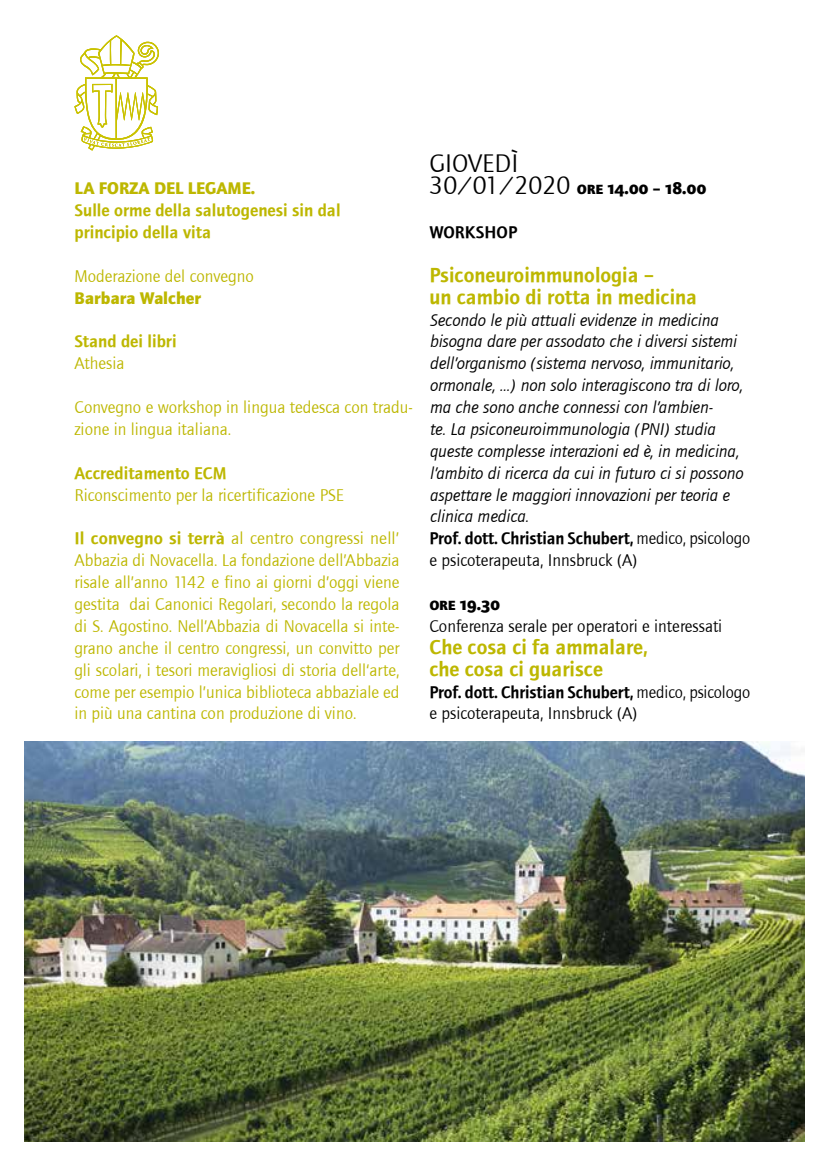
<style>
.page{position:relative;width:829px;height:1166px;background:#fff}
.page>*{position:absolute;margin:0;border:0;box-sizing:border-box;transform-origin:0 0}
.t1{font:26.25px "Foundry Journal";color:#000}
.t2{font:21px/21.9px "Foundry Journal Demi";color:#bdb700}
.t3{font:17.5px/21.9px "Foundry Journal";color:#bdb700;text-align:justify}
.t4{font:italic 17.5px/21.9px "Foundry Journal";color:#000}
.t5{font:17.5px "Foundry Journal Demi";letter-spacing:-.005em;color:#000}
.t6{font:17.5px "Foundry Journal";color:#000}
.t7{font:17.5px/21.9px "Foundry Journal Demi";color:#bdb700}
.t8{font:700 17.5px "Foundry Journal SC";color:#000}
.t9{font:700 17.5px "Foundry Journal";color:#bdb700}
.s1{font-family:"Foundry Journal Demi"}
.s2{font-family:"Foundry Journal";font-weight:400;font-size:26.25px}
.s3{font-family:"Foundry Journal"}
</style>
<div class="page">
<img style="left:25px;top:741px;width:779px;height:400px">
<svg style="left:74px;top:35px;width:85px;height:116px"></svg>
<p class="t9" style="left:74px;top:178px;width:182px">LA FORZA DEL LEGAME.</p>
<p class="t7" style="left:74px;top:199px;width:267px">Sulle orme della salutogenesi sin dal principio della vita</p>
<p class="t3" style="left:74px;top:265px;width:181px">Moderazione del convegno</p>
<p class="t9" style="left:74px;top:287px;width:128px">Barbara Walcher</p>
<p class="t7" style="left:74px;top:331px;width:104px">Stand dei libri</p>
<p class="t3" style="left:74px;top:353px;width:52px">Athesia</p>
<p class="t3" style="left:74px;top:397px;width:340px">Convegno e workshop in lingua tedesca con tradu&shy;zione in lingua italiana.</p>
<p class="t7" style="left:74px;top:462px;width:154px">Accreditamento ECM</p>
<p class="t3" style="left:74px;top:484px;width:271px">Riconscimento per la ricertificazione PSE</p>
<p class="t3" style="left:74px;top:528px;width:326px"><span class="s1">Il convegno si terrà</span> al centro congressi nell’ Abbazia di Novacella. La fondazione dell’Abbazia risale all’anno 1142 e fino ai giorni d’oggi viene gestita dai Canonici Regolari, secondo la regola di S. Agostino. Nell’Abbazia di Novacella si inte&shy;grano anche il centro congressi, un convitto per gli scolari, i tesori meravigliosi di storia dell‘arte, come per esempio l’unica biblioteca abbaziale ed in più una cantina con produzione di vino.</p>
<h1 class="t1" style="left:429px;top:149px;width:90px">GIOVEDÌ</h1>
<p class="t8" style="left:429px;top:178px;width:278px"><span class="s2">30/01/2020</span> ore 14.00 – 18.00</p>
<p class="t5" style="left:429px;top:222px;width:89px">WORKSHOP</p>
<p class="t2" style="left:429px;top:264px;width:269px">Psiconeuroimmunologia –<br>un cambio di rotta in medicina</p>
<p class="t4" style="left:429px;top:309px;width:315px">Secondo le più attuali evidenze in medicina bisogna dare per assodato che i diversi sistemi dell’organismo (sistema nervoso, immunitario, ormonale, …) non solo interagiscono tra di loro, ma che sono anche connessi con l’ambien-<br>te. La psiconeuroimmunologia (PNI) studia queste complesse interazioni ed è, in medicina, l’ambito di ricerca da cui in futuro ci si possono aspettare le maggiori innovazioni per teoria e clinica medica.</p>
<p class="t5" style="left:429px;top:528px;width:322px">Prof. dott. Christian Schubert, <span class="s3">medico, psicologo</span></p>
<p class="t6" style="left:429px;top:551px;width:209px">e psicoterapeuta, Innsbruck (A)</p>
<p class="t8" style="left:429px;top:594px;width:72px">ore 19.30</p>
<p class="t6" style="left:429px;top:616px;width:294px">Conferenza serale per operatori e interessati</p>
<p class="t2" style="left:429px;top:636px;width:220px">Che cosa ci fa ammalare, che cosa ci guarisce</p>
<p class="t5" style="left:429px;top:682px;width:322px">Prof. dott. Christian Schubert, <span class="s3">medico, psicologo</span></p>
<p class="t6" style="left:429px;top:704px;width:209px">e psicoterapeuta, Innsbruck (A)</p>
</div>
